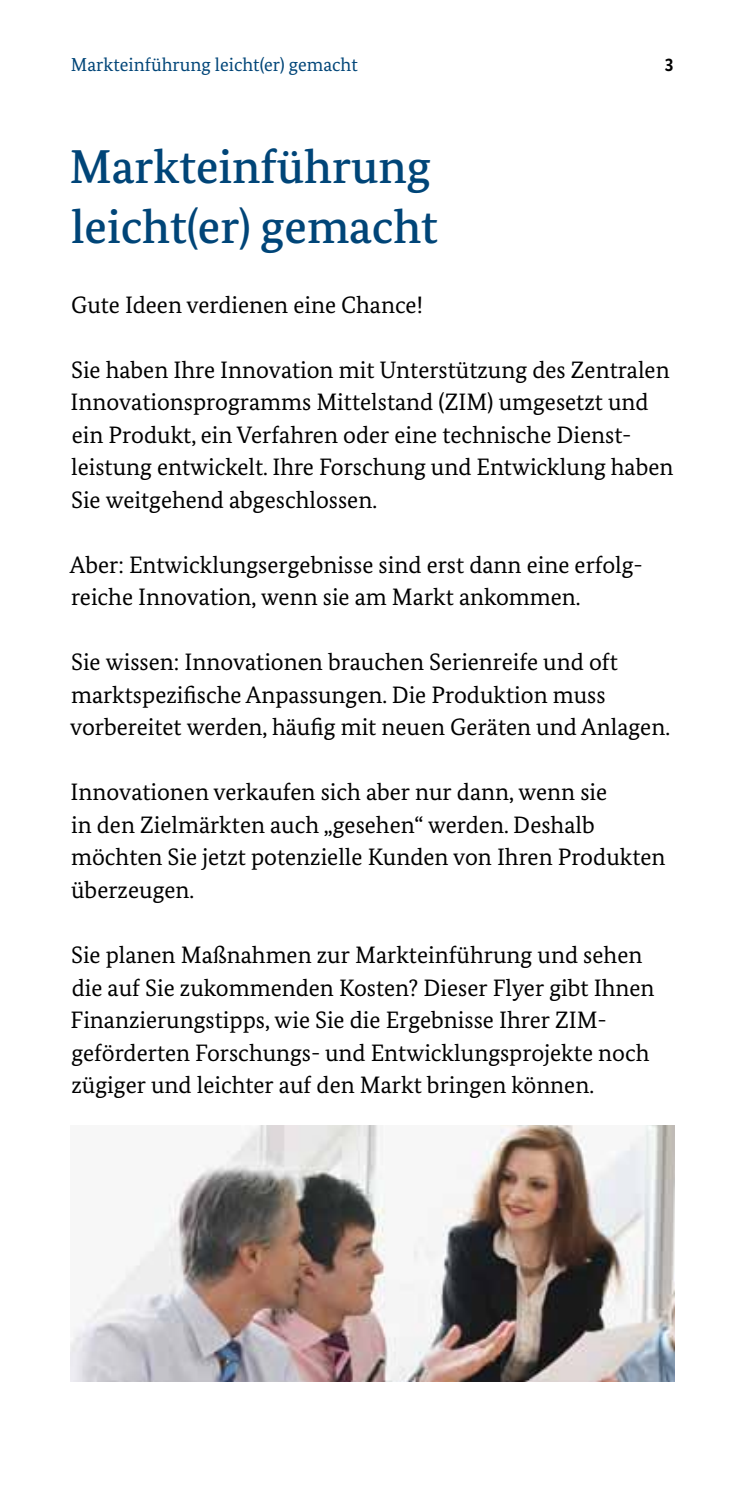
<style>
.page{position:relative;width:745px;height:1489px;background:#fff}
.page>*{position:absolute;margin:0;border:0;box-sizing:border-box;transform-origin:0 0}
.t1{font:500 47.5px/60px "Bundes Serif";color:#004578}
.Copytext_P{font:23.75px/32.5px "Bundes Serif";color:#000}
.t2{font:18.75px "Bundes Serif";color:#004578}
.t3{font:700 18.75px "Bundes Sans";color:#000}
</style>
<div class="page">
<img style="left:71px;top:1125px;width:602px;height:256px">
<p class="t2" style="left:71px;top:53px;width:288px">Markteinführung leicht(er) gemacht</p>
<p class="t3" style="left:664px;top:53px;width:11px">3</p>
<h1 class="t1" style="left:69px;top:136px;width:369px">Markteinführung leicht(er) gemacht</h1>
<p class="Copytext_P" style="left:71px;top:288px;width:353px">Gute Ideen verdienen eine Chance!</p>
<p class="Copytext_P" style="left:71px;top:353px;width:604px">Sie haben Ihre Innovation mit Unterstützung des Zentralen Innovationsprogramms Mittelstand (ZIM) umgesetzt und ein Produkt, ein Verfahren oder eine technische Dienst&shy;leistung entwickelt. Ihre Forschung und Entwicklung haben Sie weitgehend abgeschlossen.</p>
<p class="Copytext_P" style="left:70px;top:548px;width:574px">Aber: Entwicklungsergebnisse sind erst dann eine erfolg&shy;reiche Innovation, wenn sie am Markt ankommen.</p>
<p class="Copytext_P" style="left:70px;top:645px;width:601px">Sie wissen: Innovationen brauchen Serienreife und oft marktspezifische Anpassungen. Die Produktion muss vorbereitet werden, häufig mit neuen Geräten und Anlagen.</p>
<p class="Copytext_P" style="left:71px;top:775px;width:596px">Innovationen verkaufen sich aber nur dann, wenn sie<br>in den Zielmärkten auch „gesehen“ werden. Deshalb möchten Sie jetzt potenzielle Kunden von Ihren Produkten überzeugen.</p>
<p class="Copytext_P" style="left:71px;top:938px;width:585px">Sie planen Maßnahmen zur Markteinführung und sehen die auf Sie zukommenden Kosten? Dieser Flyer gibt Ihnen Finanzierungstipps, wie Sie die Ergebnisse Ihrer ZIM&shy;geförderten Forschungs- und Entwicklungsprojekte noch zügiger und leichter auf den Markt bringen können.</p>
</div>
